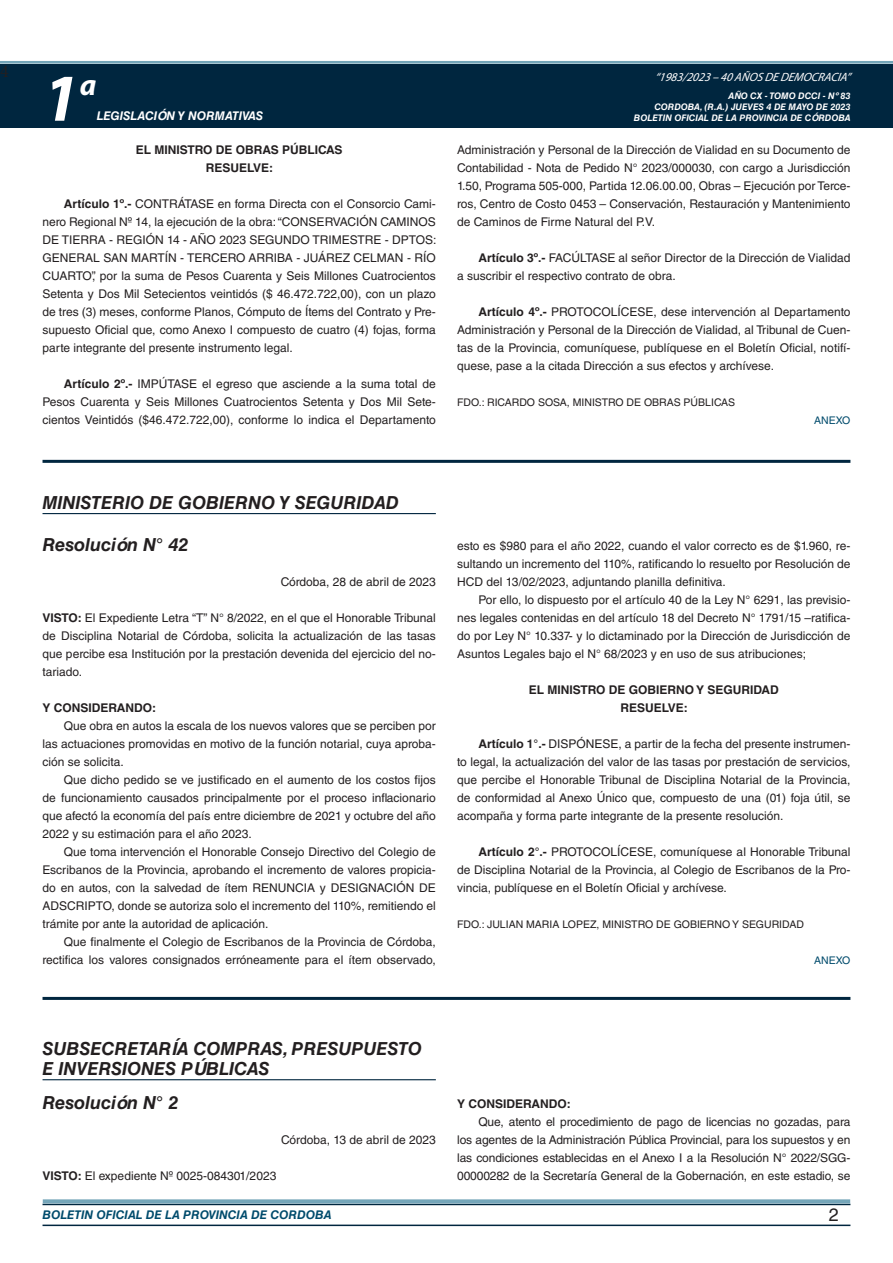
<style>
.page{position:relative;width:893px;height:1263px;background:#fff}
.page>*{position:absolute;margin:0;border:0;box-sizing:border-box;transform-origin:0 0}
.t1{font:italic 700 67.5px "Myriad Pro";color:#fff}
.t2{font:italic 700 30px "Myriad Pro";color:#fff}
.NOMBRE_DE_MINISTERIO{font:italic 700 18px/19.5px "Helvetica LT Std";color:#231f20}
.t3{font:18px "Minion Pro";color:#231f20}
.t4{font:18px "Helvetica LT Std";color:#231f20}
.TEXTO_BASE{font:12px/18px "Helvetica LT Std";color:#231f20;text-align:justify}
.RESUELVE{font:700 12px "Helvetica LT Std";color:#231f20}
.FECHA{font:12px "Helvetica LT Std";color:#231f20}
.t5{font:italic 700 12px "Helvetica LT Std";color:#004b6c}
.t6{font:italic 12px "Myriad Pro";color:#fff}
.TEXTO_BASE-2{font:700 12px "Helvetica LT Std";color:#231f20}
.t7{font:italic 700 12px "Helvetica LT Std";color:#fff}
.FIRMA{font:10.5px "Helvetica LT Std";color:#231f20}
.ANEXO{font:10.5px "Helvetica LT Std";color:#004b6c}
.t8{font:italic 700 9px/10.8px "Helvetica LT Std";color:#fff;text-align:right}
.s1{font-weight:700}
</style>
<div class="page">
<div style="left:0;top:61px;width:893px;height:6px;background:#fff;opacity:.75"></div>
<div style="left:0;top:64px;width:893px;height:64px;background:#00263f"></div>
<hr style="left:43px;top:1224px;width:807px;height:2px;background:#00263f">
<div style="left:42px;top:1198px;width:809px;height:8px;background:#fff;opacity:.75"></div>
<hr style="left:43px;top:460px;width:807px;height:3px;background:#00263f">
<hr style="left:43px;top:513px;width:393px;height:1px;background:#00263f">
<hr style="left:43px;top:997px;width:807px;height:3px;background:#00263f">
<hr style="left:43px;top:1079px;width:393px;height:1px;background:#00263f">
<h3 class="t3" style="left:0;top:59px;width:10px">4</h3>
<h1 class="t1" style="left:43px;top:54px;width:38px">1</h1>
<h2 class="t2" style="left:80px;top:66px;width:18px">a</h2>
<p class="t7" style="left:97px;top:109px;width:168px">LEGISLACIÓN Y NORMATIVAS</p>
<p class="RESUELVE" style="left:136px;top:142px;width:208px">EL MINISTRO DE OBRAS PÚBLICAS</p>
<p class="RESUELVE" style="left:206px;top:160px;width:69px">RESUELVE:</p>
<p class="TEXTO_BASE" style="left:43px;top:195px;width:395px;text-indent:21px"><span class="s1">Artículo 1º.-</span> CONTRÁTASE en forma Directa con el Consorcio Cami&shy;nero Regional Nº 14, la ejecución de la obra: “CONSERVACIÓN CAMINOS DE TIERRA - REGIÓN 14 - AÑO 2023 SEGUNDO TRIMESTRE - DPTOS:<br>GENERAL SAN MARTÍN - TERCERO ARRIBA - JUÁREZ CELMAN - RÍO CUARTO”, por la suma de Pesos Cuarenta y Seis Millones Cuatrocientos Setenta y Dos Mil Setecientos veintidós ($ 46.472.722,00), con un plazo de tres (3) meses, conforme Planos, Cómputo de Ítems del Contrato y Pre&shy;supuesto Oficial que, como Anexo I compuesto de cuatro (4) fojas, forma parte integrante del presente instrumento legal.</p>
<p class="TEXTO_BASE" style="left:43px;top:375px;width:395px;text-indent:21px"><span class="s1">Artículo 2º.-</span> IMPÚTASE el egreso que asciende a la suma total de Pesos Cuarenta y Seis Millones Cuatrocientos Setenta y Dos Mil Sete&shy;cientos Veintidós ($46.472.722,00), conforme lo indica el Departamento</p>
<p class="t6" style="left:655px;top:70px;width:197px">“ 1983/2023 – 40 AÑOS DE DEMOCRACIA”</p>
<p class="t8" style="left:634px;top:91px;width:218px">AÑO CX - TOMO DCCI - Nº 83<br>CORDOBA, (R.A.) JUEVES 4 DE MAYO DE 2023<br>BOLETIN OFICIAL DE LA PROVINCIA DE CÓRDOBA</p>
<p class="TEXTO_BASE" style="left:457px;top:141px;width:395px">Administración y Personal de la Dirección de Vialidad en su Documento de Contabilidad - Nota de Pedido N° 2023/000030, con cargo a Jurisdicción 1.50, Programa 505-000, Partida 12.06.00.00, Obras – Ejecución por Terce&shy;ros, Centro de Costo 0453 – Conservación, Restauración y Mantenimiento de Caminos de Firme Natural del P.V.</p>
<p class="TEXTO_BASE" style="left:457px;top:249px;width:395px;text-indent:21px"><span class="s1">Artículo 3º.-</span> FACÚLTASE al señor Director de la Dirección de Vialidad a suscribir el respectivo contrato de obra.</p>
<p class="TEXTO_BASE" style="left:457px;top:303px;width:395px;text-indent:21px"><span class="s1">Artículo 4º.-</span> PROTOCOLÍCESE, dese intervención al Departamento Administración y Personal de la Dirección de Vialidad, al Tribunal de Cuen&shy;tas de la Provincia, comuníquese, publíquese en el Boletín Oficial, notifí&shy;quese, pase a la citada Dirección a sus efectos y archívese.</p>
<p class="FIRMA" style="left:457px;top:396px;width:279px">FDO.: RICARDO SOSA, MINISTRO DE OBRAS PÚBLICAS</p>
<p class="ANEXO" style="left:814px;top:414px;width:38px">ANEXO</p>
<p class="NOMBRE_DE_MINISTERIO" style="left:43px;top:492px;width:358px">MINISTERIO DE GOBIERNO Y SEGURIDAD</p>
<p class="NOMBRE_DE_MINISTERIO" style="left:43px;top:535px;width:147px">Resolución N° 42</p>
<p class="FECHA" style="left:281px;top:575px;width:157px">Córdoba, 28 de abril de 2023</p>
<p class="TEXTO_BASE" style="left:43px;top:609px;width:395px"><span class="s1">VISTO:</span> El Expediente Letra “T” N° 8/2022, en el que el Honorable Tribunal de Disciplina Notarial de Córdoba, solicita la actualización de las tasas que percibe esa Institución por la prestación devenida del ejercicio del no&shy;tariado.</p>
<p class="TEXTO_BASE-2" style="left:43px;top:700px;width:115px">Y CONSIDERANDO:</p>
<p class="TEXTO_BASE" style="left:43px;top:717px;width:395px;text-indent:21px">Que obra en autos la escala de los nuevos valores que se perciben por las actuaciones promovidas en motivo de la función notarial, cuya aproba&shy;ción se solicita.</p>
<p class="TEXTO_BASE" style="left:43px;top:771px;width:395px;text-indent:21px">Que dicho pedido se ve justificado en el aumento de los costos fijos de funcionamiento causados principalmente por el proceso inflacionario que afectó la economía del país entre diciembre de 2021 y octubre del año 2022 y su estimación para el año 2023.</p>
<p class="TEXTO_BASE" style="left:43px;top:843px;width:395px;text-indent:21px">Que toma intervención el Honorable Consejo Directivo del Colegio de Escribanos de la Provincia, aprobando el incremento de valores propicia&shy;do en autos, con la salvedad de ítem RENUNCIA y DESIGNACIÓN DE ADSCRIPTO, donde se autoriza solo el incremento del 110%, remitiendo el trámite por ante la autoridad de aplicación.</p>
<p class="TEXTO_BASE" style="left:43px;top:933px;width:395px;text-align:right">Que finalmente el Colegio de Escribanos de la Provincia de Córdoba, rectifica los valores consignados erróneamente para el ítem observado,</p>
<p class="TEXTO_BASE" style="left:457px;top:537px;width:395px">esto es $980 para el año 2022, cuando el valor correcto es de $1.960, re&shy;sultando un incremento del 110%, ratificando lo resuelto por Resolución de HCD del 13/02/2023, adjuntando planilla definitiva.</p>
<p class="TEXTO_BASE" style="left:457px;top:591px;width:395px;text-indent:21px">Por ello, lo dispuesto por el artículo 40 de la Ley N° 6291, las previsio&shy;nes legales contenidas en del artículo 18 del Decreto N° 1791/15 –ratifica&shy;do por Ley N° 10.337- y lo dictaminado por la Dirección de Jurisdicción de Asuntos Legales bajo el N° 68/2023 y en uso de sus atribuciones;</p>
<p class="RESUELVE" style="left:529px;top:682px;width:252px">EL MINISTRO DE GOBIERNO Y SEGURIDAD</p>
<p class="RESUELVE" style="left:620px;top:700px;width:69px">RESUELVE:</p>
<p class="TEXTO_BASE" style="left:457px;top:735px;width:395px;text-indent:21px"><span class="s1">Artículo 1°.-</span> DISPÓNESE, a partir de la fecha del presente instrumen&shy;to legal, la actualización del valor de las tasas por prestación de servicios, que percibe el Honorable Tribunal de Disciplina Notarial de la Provincia, de conformidad al Anexo Único que, compuesto de una (01) foja útil, se acompaña y forma parte integrante de la presente resolución.</p>
<p class="TEXTO_BASE" style="left:457px;top:843px;width:395px;text-indent:21px"><span class="s1">Artículo 2°.-</span> PROTOCOLÍCESE, comuníquese al Honorable Tribunal de Disciplina Notarial de la Provincia, al Colegio de Escribanos de la Pro&shy;vincia, publíquese en el Boletín Oficial y archívese.</p>
<p class="FIRMA" style="left:457px;top:918px;width:348px">FDO.: JULIAN MARIA LOPEZ, MINISTRO DE GOBIERNO Y SEGURIDAD</p>
<p class="ANEXO" style="left:814px;top:954px;width:38px">ANEXO</p>
<p class="NOMBRE_DE_MINISTERIO" style="left:43px;top:1039px;width:381px">SUBSECRETARÍA COMPRAS, PRESUPUESTO<br>E INVERSIONES PÚBLICAS</p>
<p class="NOMBRE_DE_MINISTERIO" style="left:43px;top:1093px;width:137px">Resolución N° 2</p>
<p class="FECHA" style="left:281px;top:1133px;width:156px">Córdoba, 13 de abril de 2023</p>
<p class="TEXTO_BASE" style="left:43px;top:1167px;width:235px"><span class="s1">VISTO:</span> El expediente Nº 0025-084301/2023</p>
<p class="TEXTO_BASE-2" style="left:457px;top:1096px;width:115px">Y CONSIDERANDO:</p>
<p class="TEXTO_BASE" style="left:457px;top:1113px;width:395px;text-indent:21px">Que, atento el procedimiento de pago de licencias no gozadas, para los agentes de la Administración Pública Provincial, para los supuestos y en las condiciones establecidas en el Anexo I a la Resolución N° 2022/SGG-00000282 de la Secretaría General de la Gobernación, en este estadio, se</p>
<p class="t5" style="left:43px;top:1208px;width:290px">BOLETIN OFICIAL DE LA PROVINCIA DE CORDOBA</p>
<p class="t4" style="left:829px;top:1204px;width:12px">2</p>
</div>
